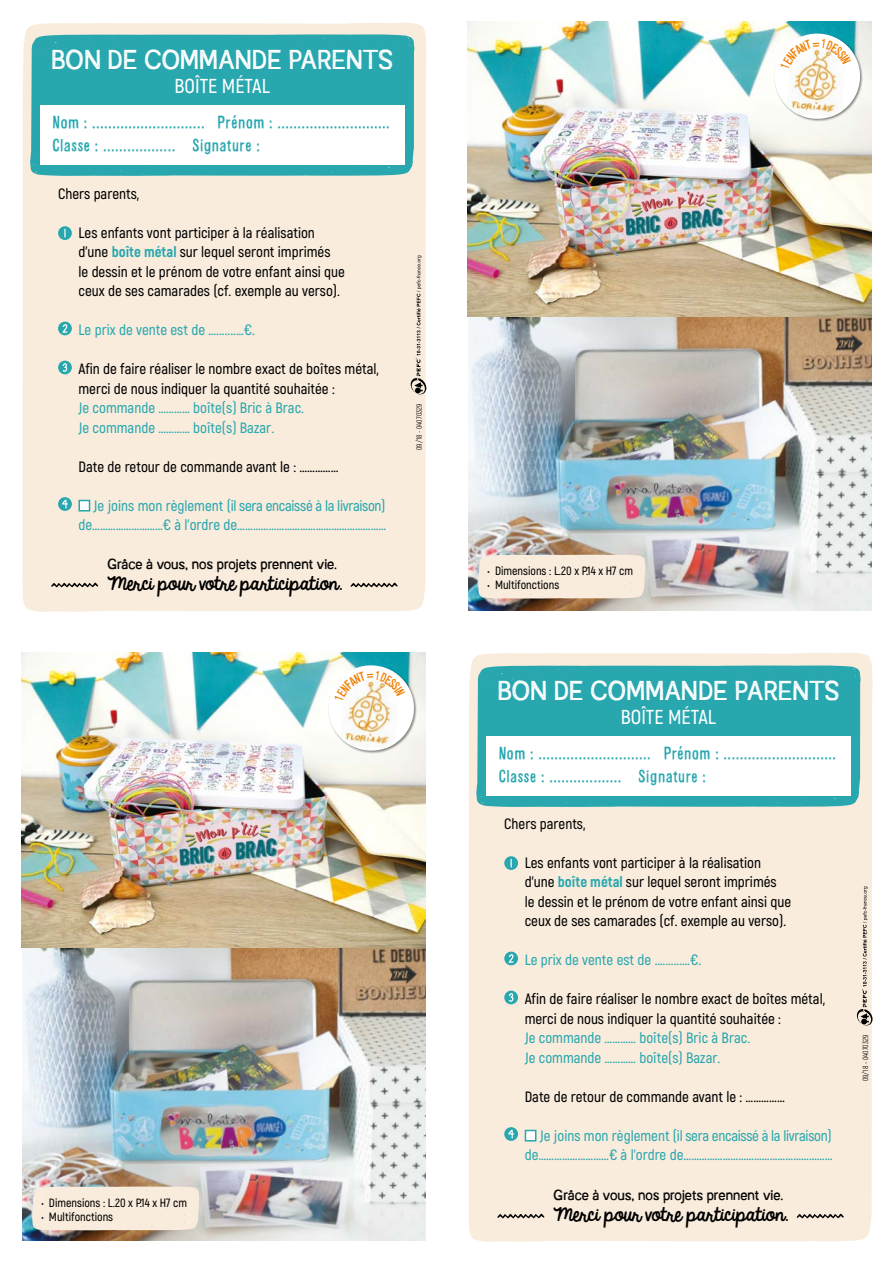
<style>
.page{position:relative;width:893px;height:1263px;background:#fff}
.page>*{position:absolute;margin:0;border:0;box-sizing:border-box;transform-origin:0 0}
.t1{font:25.5px "Austral Sans Stamp";letter-spacing:.015em;color:#fff}
.t2{font:600 20.1px "Akrobat";color:#fff}
.t3{font:16.8px "Alsina Ultrajada";color:#28a7af}
.t4{font:16.65px "KG Always A Good Time";color:#000}
.t5{font:600 15px/19.5px "Akrobat";color:#000}
.t6{font:600 15px/19.5px "Akrobat";color:#28a7af;text-align:right}
.t7{font:13.65px "Austral Sans Stamp";letter-spacing:.005em;color:#000}
.t8{font:600 12px "Akrobat";color:#000}
.t9{font:7.5px "Akrobat";color:#000}
.s1{font-weight:800;color:#28a7af}
.s2{color:#28a7af}
</style>
<div class="page">
<img style="left:468px;top:21px;width:404px;height:589px">
<img style="left:22px;top:652px;width:404px;height:589px">
<div style="left:478px;top:555px;width:167px;height:43px;background:#f9ecdc"></div>
<div style="left:32px;top:1186px;width:167px;height:44px;background:#f9ecdc"></div>
<div style="left:22px;top:23px;width:404px;height:589px;background:#f9ecdc"></div>
<div style="left:469px;top:653px;width:403px;height:589px;background:#f9ecdc"></div>
<div style="left:30px;top:34px;width:384px;height:142px;background:#28a7af"></div>
<div style="left:476px;top:665px;width:385px;height:142px;background:#28a7af"></div>
<div style="left:40px;top:105px;width:365px;height:59px;background:#fff"></div>
<div style="left:486px;top:736px;width:365px;height:59px;background:#fff"></div>
<div style="left:58px;top:226px;width:14px;height:14px;background:#28a7af;border-radius:50%"></div>
<svg style="left:64px;top:229px;width:2px;height:8px"></svg>
<div style="left:58px;top:322px;width:14px;height:13px;background:#28a7af;border-radius:50%"></div>
<svg style="left:63px;top:324px;width:4px;height:9px"></svg>
<div style="left:58px;top:361px;width:14px;height:13px;background:#28a7af;border-radius:50%"></div>
<svg style="left:63px;top:363px;width:4px;height:9px"></svg>
<svg style="left:58px;top:497px;width:14px;height:14px"></svg>
<svg style="left:62px;top:500px;width:6px;height:8px"></svg>
<div style="left:79px;top:500px;width:11px;height:11px;background:#fff;border:2px solid #28a7af"></div>
<div style="left:504px;top:856px;width:14px;height:14px;background:#28a7af;border-radius:50%"></div>
<svg style="left:510px;top:859px;width:2px;height:8px"></svg>
<div style="left:504px;top:951px;width:14px;height:14px;background:#28a7af;border-radius:50%"></div>
<svg style="left:509px;top:954px;width:5px;height:9px"></svg>
<div style="left:504px;top:990px;width:14px;height:14px;background:#28a7af;border-radius:50%"></div>
<svg style="left:509px;top:993px;width:4px;height:9px"></svg>
<div style="left:504px;top:1127px;width:14px;height:14px;background:#28a7af;border-radius:50%"></div>
<svg style="left:508px;top:1129px;width:6px;height:9px"></svg>
<div style="left:525px;top:1130px;width:11px;height:11px;background:#fff;border:2px solid #28a7af"></div>
<svg style="left:51px;top:583px;width:47px;height:4px"></svg>
<svg style="left:350px;top:583px;width:48px;height:4px"></svg>
<svg style="left:497px;top:1214px;width:47px;height:4px"></svg>
<svg style="left:797px;top:1214px;width:47px;height:4px"></svg>
<svg style="left:411px;top:256px;width:15px;height:139px;background:#dacfc1"></svg>
<svg style="left:857px;top:887px;width:15px;height:139px;background:#dacec1"></svg>
<svg style="left:752px;top:29px;width:113px;height:109px"></svg>
<svg style="left:306px;top:660px;width:113px;height:109px"></svg>
<p class="t1" style="left:52px;top:40px;width:343px">BON DE COMMANDE PARENTS</p>
<p class="t2" style="left:175px;top:74px;width:97px">BOÎTE MÉTAL</p>
<p class="t3" style="left:52px;top:110px;width:339px">Nom : ............................ Prénom : ............................</p>
<p class="t3" style="left:52px;top:133px;width:209px">Classe : .................. Signature :</p>
<p class="t5" style="left:58px;top:184px;width:83px">Chers parents,</p>
<p class="t5" style="left:79px;top:223px;width:268px">Les enfants vont participer à la réalisation d’une <span class="s1">boîte métal</span> sur lequel seront imprimés<br>le dessin et le prénom de votre enfant ainsi que ceux de ses camarades (cf. exemple au verso).</p>
<p class="t6" style="left:79px;top:320px;width:178px">Le prix de vente est de ….......…€.</p>
<p class="t5" style="left:79px;top:359px;width:302px">Afin de faire réaliser le nombre exact de boîtes métal, merci de nous indiquer la quantité souhaitée :<br><span class="s2">Je commande ………… boîte(s) Bric à Brac.<br>Je commande ………… boîte(s) Bazar.</span></p>
<p class="t5" style="left:79px;top:457px;width:262px">Date de retour de commande avant le : ……………</p>
<p class="t6" style="left:79px;top:496px;width:309px">Je joins mon règlement (il sera encaissé à la livraison) de………………………€ à l’ordre de…………………………………………………</p>
<p class="t7" style="left:107px;top:553px;width:231px">Grâce à vous, nos projets prennent vie.</p>
<p class="t4" style="left:107px;top:571px;width:237px">Merci pour votre participation.</p>
<p class="t9" style="left:415px;top:450px;width:48px;rotate:-90deg">09/18 - 04070329</p>
<p class="t8" style="left:41px;top:1195px;width:147px">• Dimensions : L.20 x P.14 x H7 cm</p>
<p class="t8" style="left:41px;top:1209px;width:73px">• Multifonctions</p>
<p class="t8" style="left:487px;top:564px;width:147px">• Dimensions : L.20 x P.14 x H7 cm</p>
<p class="t8" style="left:487px;top:577px;width:73px">• Multifonctions</p>
<p class="t1" style="left:498px;top:671px;width:343px">BON DE COMMANDE PARENTS</p>
<p class="t2" style="left:621px;top:705px;width:97px">BOÎTE MÉTAL</p>
<p class="t3" style="left:498px;top:741px;width:339px">Nom : ............................ Prénom : ............................</p>
<p class="t3" style="left:498px;top:764px;width:209px">Classe : .................. Signature :</p>
<p class="t5" style="left:504px;top:814px;width:83px">Chers parents,</p>
<p class="t5" style="left:525px;top:853px;width:268px">Les enfants vont participer à la réalisation d’une <span class="s1">boîte métal</span> sur lequel seront imprimés<br>le dessin et le prénom de votre enfant ainsi que ceux de ses camarades (cf. exemple au verso).</p>
<p class="t6" style="left:525px;top:950px;width:178px">Le prix de vente est de ….......…€.</p>
<p class="t5" style="left:525px;top:989px;width:302px">Afin de faire réaliser le nombre exact de boîtes métal, merci de nous indiquer la quantité souhaitée :<br><span class="s2">Je commande ………… boîte(s) Bric à Brac.<br>Je commande ………… boîte(s) Bazar.</span></p>
<p class="t5" style="left:525px;top:1087px;width:262px">Date de retour de commande avant le : ……………</p>
<p class="t6" style="left:525px;top:1126px;width:309px">Je joins mon règlement (il sera encaissé à la livraison) de………………………€ à l’ordre de…………………………………………………</p>
<p class="t7" style="left:554px;top:1184px;width:231px">Grâce à vous, nos projets prennent vie.</p>
<p class="t4" style="left:554px;top:1202px;width:237px">Merci pour votre participation.</p>
<p class="t9" style="left:861px;top:1081px;width:48px;rotate:-90deg">09/18 - 04070329</p>
</div>
